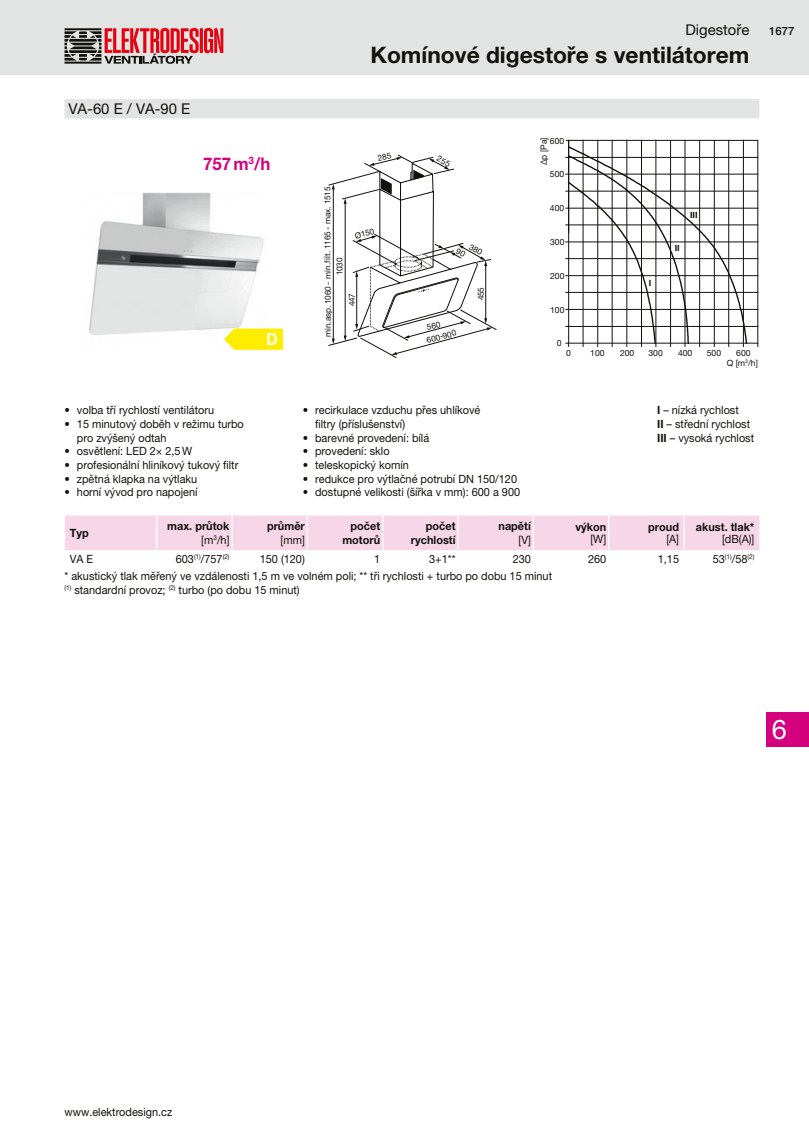
<style>
.page{position:relative;width:809px;height:1141px;background:#fff}
.page>*{position:absolute;margin:0;border:0;box-sizing:border-box;transform-origin:0 0}
.t1{font:27.12px "Helvetica Neue LT Pro";color:#fff}
.t2{font:700 22.75px "Helvetica Neue LT Pro";color:#12120d}
.t3{font:700 19.25px "Calibri";color:#fff;scale:.96 1}
.t4{font:700 17.5px "Helvetica Neue LT Pro";color:#d5007d;scale:.96 1}
.t5{font:14.88px "Helvetica Neue LT Pro";color:#12120d}
.t6{font:11.38px/13.7px "Helvetica Neue LT Pro";color:#12120d;scale:.96 1}
.t7{font:700 11.38px/13.7px "Helvetica Neue LT Pro";color:#12120d;text-align:right;scale:.96 1}
.t8{font:500 11.38px "Helvetica Neue LT Pro";color:#12120d}
.t9{font:8.58px "Helvetica Neue LT Pro";color:#12120d}
.t10{font:700 8.58px "Helvetica Neue LT Pro";color:#12120d}
.t11{font:8.22px "Helvetica Neue LT Pro";color:#12120d}
.t12{font:6.65px "Helvetica Neue LT Pro";color:#12120d;scale:.96 1}
.s1{font-weight:400}
.s2{font-weight:700}
.s3{font-size:11.38px}
</style>
<div class="page">
<div style="left:0;top:0;width:809px;height:74px;background:#e2e3e3"></div>
<svg style="left:64px;top:28px;width:159px;height:36px"></svg>
<div style="left:766px;top:712px;width:43px;height:35px;background:#d5007d"></div>
<img style="left:89px;top:192px;width:178px;height:144px">
<div style="left:65px;top:516px;width:694px;height:34px;background:#f6d6e7"></div>
<svg style="left:224px;top:329px;width:59px;height:21px"></svg>
<div style="left:64px;top:99px;width:695px;height:19px;background:#e2e3e3"></div>
<hr style="left:566px;top:343px;width:191px;height:1px;background:#12120d">
<hr style="left:568px;top:227px;width:1px;height:119px;background:#12120d">
<hr style="left:568px;top:140px;width:1px;height:89px;background:#12120d">
<hr style="left:597px;top:140px;width:1px;height:206px;background:#12120d">
<hr style="left:626px;top:140px;width:1px;height:206px;background:#12120d">
<hr style="left:655px;top:140px;width:1px;height:206px;background:#12120d">
<hr style="left:684px;top:140px;width:1px;height:206px;background:#12120d">
<hr style="left:714px;top:140px;width:1px;height:206px;background:#12120d">
<hr style="left:743px;top:140px;width:1px;height:206px;background:#12120d">
<hr style="left:566px;top:140px;width:191px;height:1px;background:#12120d">
<hr style="left:566px;top:174px;width:191px;height:1px;background:#12120d">
<hr style="left:566px;top:208px;width:191px;height:1px;background:#12120d">
<hr style="left:566px;top:242px;width:191px;height:1px;background:#12120d">
<hr style="left:566px;top:275px;width:191px;height:1px;background:#12120d">
<hr style="left:566px;top:309px;width:191px;height:1px;background:#12120d">
<hr style="left:582px;top:140px;width:1px;height:206px;background:#12120d">
<hr style="left:612px;top:140px;width:1px;height:206px;background:#12120d">
<hr style="left:641px;top:140px;width:1px;height:206px;background:#12120d">
<hr style="left:670px;top:140px;width:1px;height:206px;background:#12120d">
<hr style="left:699px;top:140px;width:1px;height:206px;background:#12120d">
<hr style="left:728px;top:140px;width:1px;height:206px;background:#12120d">
<hr style="left:757px;top:140px;width:1px;height:206px;background:#12120d">
<hr style="left:566px;top:157px;width:191px;height:1px;background:#12120d">
<hr style="left:566px;top:191px;width:191px;height:1px;background:#12120d">
<hr style="left:566px;top:225px;width:191px;height:1px;background:#12120d">
<hr style="left:566px;top:258px;width:191px;height:1px;background:#12120d">
<hr style="left:566px;top:292px;width:191px;height:1px;background:#12120d">
<hr style="left:566px;top:326px;width:191px;height:1px;background:#12120d">
<svg style="left:566px;top:145px;width:182px;height:200px"></svg>
<svg style="left:328px;top:154px;width:169px;height:204px"></svg>
<h3 class="t5" style="left:68px;top:100px;width:123px">VA-60 E / VA-90 E</h3>
<h3 class="t4" style="left:203px;top:153px;width:71px">757m<sup>3</sup>/h</h3>
<h3 class="t3" style="left:266px;top:325px;width:14px">D</h3>
<h3 class="t5" style="left:685px;top:21px;width:65px">Digestoře</h3>
<h2 class="t2" style="left:370px;top:41px;width:380px">Komínové digestoře s ventilátorem</h2>
<p class="t8" style="left:769px;top:25px;width:27px">1677</p>
<p class="t11" style="left:323px;top:337px;width:152px;rotate:-90deg">m 0601. psa . n i - m 5611. t l i f . n i - m 5151. xa</p>
<p class="t11" style="left:353px;top:231px;width:22px;rotate:-15deg">Ø150</p>
<p class="t11" style="left:335px;top:275px;width:19px;rotate:-90deg">0301</p>
<p class="t11" style="left:347px;top:306px;width:15px;rotate:-90deg">744</p>
<p class="t11" style="left:476px;top:300px;width:15px;rotate:-90deg">554</p>
<p class="t11" style="left:425px;top:335px;width:32px;rotate:-15deg">600-900</p>
<p class="t9" style="left:550px;top:135px;width:16px">600</p>
<p class="t9" style="left:538px;top:165px;width:29px;rotate:-90deg">∆p [Pa]</p>
<p class="t9" style="left:550px;top:169px;width:16px">500</p>
<p class="t9" style="left:550px;top:203px;width:16px">400</p>
<p class="t9" style="left:550px;top:236px;width:16px">300</p>
<p class="t9" style="left:550px;top:271px;width:16px">200</p>
<p class="t9" style="left:550px;top:305px;width:16px">100</p>
<p class="t9" style="left:556px;top:338px;width:6px">0</p>
<p class="t10" style="left:648px;top:277px;width:4px">I</p>
<p class="t10" style="left:674px;top:243px;width:7px">II</p>
<p class="t10" style="left:690px;top:209px;width:9px">III</p>
<p class="t9" style="left:566px;top:348px;width:6px">0</p>
<p class="t9" style="left:590px;top:348px;width:16px">100</p>
<p class="t9" style="left:620px;top:348px;width:16px">200</p>
<p class="t9" style="left:648px;top:348px;width:16px">300</p>
<p class="t9" style="left:678px;top:348px;width:16px">400</p>
<p class="t9" style="left:707px;top:348px;width:16px">500</p>
<p class="t9" style="left:736px;top:348px;width:16px">600</p>
<p class="t9" style="left:726px;top:358px;width:33px">Q [m<sup>3</sup>/h]</p>
<p class="t6" style="left:64px;top:403px;width:157px">• volba tří rychlostí ventilátoru</p>
<p class="t6" style="left:77px;top:417px;width:175px;text-indent:-12px">• 15 minutový doběh v režimu turbo pro zvýšený odtah</p>
<p class="t6" style="left:64px;top:444px;width:134px">• osvětlení: LED 2× 2,5W</p>
<p class="t6" style="left:64px;top:458px;width:183px">• profesionální hliníkový tukový filtr</p>
<p class="t6" style="left:64px;top:472px;width:140px">• zpětná klapka na výtlaku</p>
<p class="t6" style="left:64px;top:485px;width:140px">• horní vývod pro napojení</p>
<p class="t6" style="left:315px;top:403px;width:174px;text-indent:-12px">• recirkulace vzduchu přes uhlíkové filtry (příslušenství)</p>
<p class="t6" style="left:303px;top:431px;width:133px">• barevné provedení: bílá</p>
<p class="t6" style="left:303px;top:444px;width:92px">• provedení: sklo</p>
<p class="t6" style="left:303px;top:458px;width:112px">• teleskopický komín</p>
<p class="t6" style="left:303px;top:472px;width:225px">• redukce pro výtlačné potrubí DN 150/120</p>
<p class="t6" style="left:303px;top:485px;width:228px">• dostupné velikosti (šířka v mm): 600 a 900</p>
<p class="t7" style="left:70px;top:526px;width:21px">Typ</p>
<p class="t7" style="left:167px;top:519px;width:66px">max. průtok <span class="s1">[m</span><sup>3</sup><span class="s1">/h]</span></p>
<p class="t7" style="left:267px;top:519px;width:41px">průměr</p>
<p class="t6" style="left:280px;top:533px;width:27px">[mm]</p>
<p class="t7" style="left:342px;top:519px;width:41px">počet motorů</p>
<p class="t7" style="left:411px;top:519px;width:48px">počet rychlostí</p>
<p class="t7" style="left:498px;top:519px;width:35px">napětí</p>
<p class="t6" style="left:518px;top:533px;width:14px">[V]</p>
<p class="t7" style="left:575px;top:520px;width:34px">výkon</p>
<p class="t6" style="left:590px;top:532px;width:18px">[W]</p>
<p class="t6" style="left:657px;top:403px;width:103px"><span class="s2">I</span> – nízká rychlost<br><span class="s2">II</span> – střední rychlost<br><span class="s2">III</span> – vysoká rychlost</p>
<p class="t7" style="left:648px;top:520px;width:34px">proud</p>
<p class="t6" style="left:666px;top:532px;width:15px">[A]</p>
<p class="t7" style="left:696px;top:520px;width:62px">akust. tlak*</p>
<p class="t6" style="left:722px;top:532px;width:35px">[dB(A)]</p>
<p class="t6" style="left:70px;top:552px;width:26px">VA E</p>
<p class="t6" style="left:176px;top:552px;width:57px">603<sup>(1)</sup>/757<sup>(2)</sup></p>
<p class="t6" style="left:260px;top:552px;width:49px">150 (120)</p>
<p class="t6" style="left:374px;top:552px;width:8px">1</p>
<p class="t6" style="left:429px;top:552px;width:29px">3+1**</p>
<p class="t6" style="left:512px;top:552px;width:20px">230</p>
<p class="t6" style="left:588px;top:552px;width:20px">260</p>
<p class="t6" style="left:657px;top:552px;width:24px">1,15</p>
<p class="t12" style="left:712px;top:553px;width:45px"><span class="s3">53</span>(1)<span class="s3">/58</span>(2)</p>
<p class="t6" style="left:64px;top:569px;width:509px">* akustický tlak měřený ve vzdálenosti 1,5 m ve volném poli; ** tři rychlosti + turbo po dobu 15 minut <sup>(1)</sup> standardní provoz; <sup>(2)</sup> turbo (po dobu 15 minut)</p>
<h1 class="t1" style="left:771px;top:713px;width:17px">6</h1>
<p class="t6" style="left:64px;top:1105px;width:114px">www.elektrodesign.cz</p>
</div>
